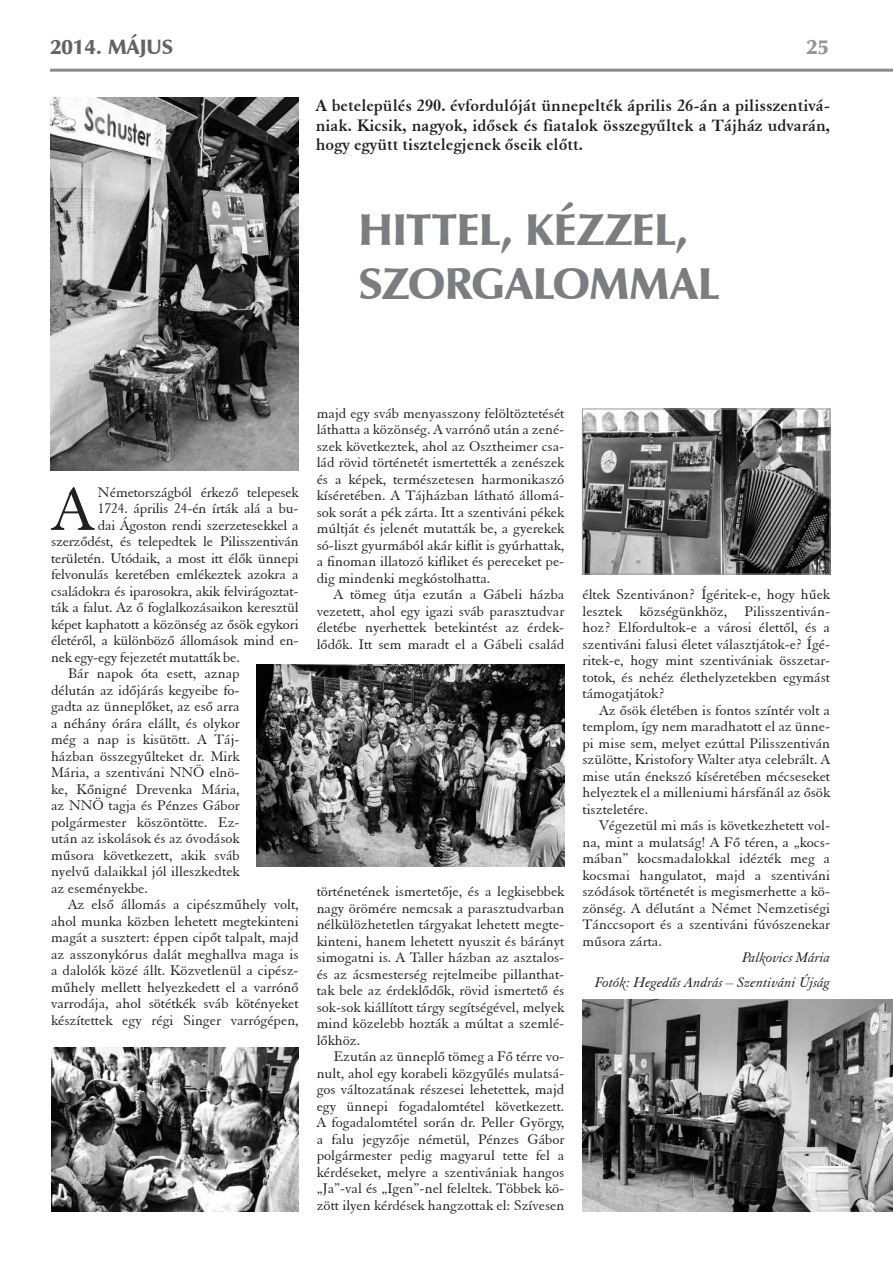
<style>
.page{position:relative;width:893px;height:1263px;background:#fff}
.page>*{position:absolute;margin:0;border:0;box-sizing:border-box;transform-origin:0 0}
.t1{font:66.6px "H Elegant Garamond BT";color:#231f20}
.t2{font:45px/54px "H Zapf Humanist 601 Ultra BT";letter-spacing:-.01em;color:#7b7d80}
.t3{font:21px "H Zapf Humanist 601 Ultra BT";color:#636366}
.t4{font:21px "H Zapf Humanist 601 Ultra BT";color:#939598}
.t5{font:18px/19.5px "H Elegant Garamond BT Bold";color:#231f20;text-align:justify}
.t6{font:15px/16.5px "H Elegant Garamond BT";color:#231f20;text-align:justify}
.t7{font:15px/25px "H Elegant Garamond BT Italic";color:#231f20;text-align:right}
</style>
<div class="page">
<hr style="left:50px;top:69px;width:843px;height:3px;background:#8a8c8f">
<img style="left:257px;top:664px;width:307px;height:203px">
<img style="left:50px;top:98px;width:249px;height:373px">
<img style="left:52px;top:1047px;width:247px;height:165px">
<img style="left:584px;top:411px;width:244px;height:161px">
<div style="left:582px;top:409px;width:248px;height:165px;border:1px solid #97999c"></div>
<img style="left:582px;top:999px;width:311px;height:213px">
<h3 class="t3" style="left:50px;top:34px;width:125px">2014. MÁJUS</h3>
<h3 class="t4" style="left:806px;top:34px;width:25px">25</h3>
<p class="t5" style="left:316px;top:96px;width:516px">A betelepülés 290. évfordulóját ünnepelték április 26-án a pilisszentivá&shy;niak. Kicsik, nagyok, idősek és fiatalok összegyűltek a Tájház udvarán, hogy együtt tisztelegjenek őseik előtt.</p>
<h2 class="t2" style="left:358px;top:202px;width:362px">HITTEL, KÉZZEL,<br>SZORGALOMMAL</h2>
<h1 class="t1" style="left:52px;top:469px;width:43px">A</h1>
<p class="t6" style="left:98px;top:484px;width:202px">Németországból érkező telepesek</p>
<p class="t6" style="left:98px;top:500px;width:202px">1724. április 24-én írták alá a bu-</p>
<p class="t6" style="left:98px;top:517px;width:202px">dai Ágoston rendi szerzetesekkel a</p>
<p class="t6" style="left:51px;top:533px;width:249px">szerződést, és telepedtek le Pilisszentiván</p>
<p class="t6" style="left:51px;top:550px;width:249px">területén. Utódaik, a most itt élők ünnepi</p>
<p class="t6" style="left:51px;top:566px;width:249px">felvonulás keretében emlékeztek azokra a</p>
<p class="t6" style="left:51px;top:583px;width:249px">családokra és iparosokra, akik felvirágoztat-</p>
<p class="t6" style="left:51px;top:599px;width:249px">ták a falut. Az ő foglalkozásaikon keresztül</p>
<p class="t6" style="left:51px;top:616px;width:249px">képet kaphatott a közönség az ősök egykori</p>
<p class="t6" style="left:51px;top:632px;width:249px">életéről, a különböző állomások mind en-</p>
<p class="t6" style="left:51px;top:649px;width:190px">nek egy-egy fejezetét mutatták be.</p>
<p class="t6" style="left:68px;top:665px;width:173px">Bár napok óta esett, aznap</p>
<p class="t6" style="left:51px;top:682px;width:190px">délután az időjárás kegyeibe fo-</p>
<p class="t6" style="left:51px;top:698px;width:190px">gadta az ünneplőket, az eső arra</p>
<p class="t6" style="left:51px;top:715px;width:190px">a néhány órára elállt, és olykor</p>
<p class="t6" style="left:51px;top:731px;width:190px">még a nap is kisütött. A Táj-</p>
<p class="t6" style="left:51px;top:748px;width:190px">házban összegyűlteket dr. Mirk</p>
<p class="t6" style="left:51px;top:764px;width:190px">Mária, a szentiváni NNÖ elnö-</p>
<p class="t6" style="left:51px;top:781px;width:190px">ke, Kőnigné Drevenka Mária,</p>
<p class="t6" style="left:51px;top:797px;width:190px">az NNÖ tagja és Pénzes Gábor</p>
<p class="t6" style="left:51px;top:814px;width:190px">polgármester köszöntötte. Ez-</p>
<p class="t6" style="left:51px;top:830px;width:190px">után az iskolások és az óvodások</p>
<p class="t6" style="left:51px;top:847px;width:190px">műsora következett, akik sváb</p>
<p class="t6" style="left:51px;top:863px;width:190px">nyelvű dalaikkal jól illeszkedtek</p>
<p class="t6" style="left:51px;top:880px;width:98px">az eseményekbe.</p>
<p class="t6" style="left:68px;top:896px;width:232px">Az első állomás a cipészműhely volt,</p>
<p class="t6" style="left:51px;top:913px;width:249px">ahol munka közben lehetett megtekinteni</p>
<p class="t6" style="left:51px;top:929px;width:249px">magát a susztert: éppen cipőt talpalt, majd</p>
<p class="t6" style="left:51px;top:946px;width:249px">az asszonykórus dalát meghallva maga is</p>
<p class="t6" style="left:51px;top:962px;width:249px">a dalolók közé állt. Közvetlenül a cipész-</p>
<p class="t6" style="left:51px;top:979px;width:249px">műhely mellett helyezkedett el a varrónő</p>
<p class="t6" style="left:51px;top:995px;width:249px">varrodája, ahol sötétkék sváb kötényeket</p>
<p class="t6" style="left:51px;top:1012px;width:249px">készítettek egy régi Singer varrógépen,</p>
<p class="t6" style="left:317px;top:404px;width:249px">majd egy sváb menyasszony felöltöztetését láthatta a közönség. A varrónő után a zené&shy;szek következtek, ahol az Osztheimer csa&shy;lád rövid történetét ismertették a zenészek és a képek, természetesen harmonikaszó kíséretében. A Tájházban látható állomá&shy;sok sorát a pék zárta. Itt a szentiváni pékek múltját és jelenét mutatták be, a gyerekek só-liszt gyurmából akár kiflit is gyúrhattak, a finoman illatozó kifliket és pereceket pe&shy;dig mindenki megkóstolhatta.</p>
<p class="t6" style="left:317px;top:586px;width:249px;text-indent:17px">A tömeg útja ezután a Gábeli házba vezetett, ahol egy igazi sváb parasztudvar életébe nyerhettek betekintést az érdek&shy;lődők. Itt sem maradt el a Gábeli család</p>
<p class="t6" style="left:317px;top:883px;width:249px">történetének ismertetője, és a legkisebbek nagy örömére nemcsak a parasztudvarban nélkülözhetetlen tárgyakat lehetett megte&shy;kinteni, hanem lehetett nyuszit és bárányt simogatni is. A Taller házban az asztalos&shy;és az ácsmesterség rejtelmeibe pillanthat&shy;tak bele az érdeklődők, rövid ismertető és sok-sok kiállított tárgy segítségével, melyek mind közelebb hozták a múltat a szemlé&shy;lőkhöz.</p>
<p class="t6" style="left:317px;top:1048px;width:249px;text-indent:17px">Ezután az ünneplő tömeg a Fő térre vo&shy;nult, ahol egy korabeli közgyűlés mulatsá&shy;gos változatának részesei lehetettek, majd egy ünnepi fogadalomtétel következett.<br>A fogadalomtétel során dr. Peller György, a falu jegyzője németül, Pénzes Gábor polgármester pedig magyarul tette fel a kérdéseket, melyre a szentivániak hangos „Ja”-val és „Igen”-nel feleltek. Többek kö&shy;zött ilyen kérdések hangzottak el: Szívesen</p>
<p class="t6" style="left:582px;top:586px;width:249px">éltek Szentivánon? Ígéritek-e, hogy hűek lesztek községünkhöz, Pilisszentiván&shy;hoz? Elfordultok-e a városi élettől, és a szentiváni falusi életet választjátok-e? Ígé&shy;ritek-e, hogy mint szentivániak összetar&shy;totok, és nehéz élethelyzetekben egymást támogatjátok?</p>
<p class="t6" style="left:582px;top:701px;width:249px;text-indent:17px">Az ősök életében is fontos színtér volt a templom, így nem maradhatott el az ünne&shy;pi mise sem, melyet ezúttal Pilisszentiván szülötte, Kristofory Walter atya celebrált. A mise után énekszó kíséretében mécseseket helyeztek el a milleniumi hársfánál az ősök tiszteletére.</p>
<p class="t6" style="left:582px;top:817px;width:249px;text-indent:17px">Végezetül mi más is következhetett vol&shy;na, mint a mulatság! A Fő téren, a „kocs&shy;mában” kocsmadalokkal idézték meg a kocsmai hangulatot, majd a szentiváni szódások történetét is megismerhette a kö&shy;zönség. A délutánt a Német Nemzetiségi Tánccsoport és a szentiváni fúvószenekar műsora zárta.</p>
<p class="t7" style="left:595px;top:945px;width:236px">Palkovics Mária<br>Fotók: Hegedűs András – Szentiváni Újság</p>
</div>
